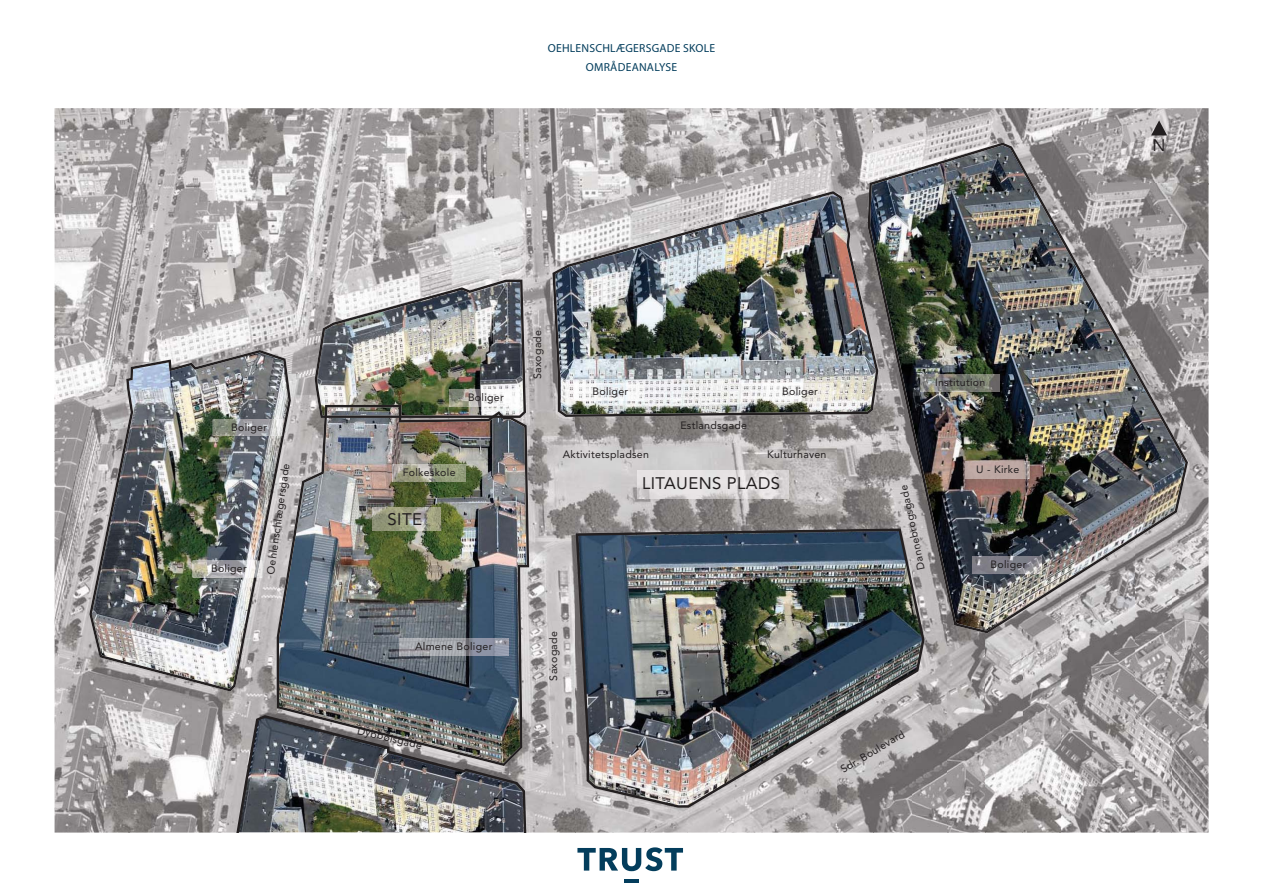
<style>
.page{position:relative;width:1263px;height:893px;background:#fff}
.page>*{position:absolute;margin:0;border:0;box-sizing:border-box;transform-origin:0 0}
.t1{font:16.65px "Avenir LT Std";letter-spacing:.025em;color:#231f20}
.t2{font:11.7px/19px "Myriad Pro";letter-spacing:.02em;color:#033d5c;text-align:center}
.t3{font:10.65px "Avenir LT Std";letter-spacing:.025em;color:#231f20}
</style>
<div class="page">
<img style="left:55px;top:108px;width:260px;height:229px">
<img style="left:315px;top:108px;width:298px;height:37px">
<img style="left:613px;top:108px;width:260px;height:37px">
<img style="left:873px;top:108px;width:336px;height:76px">
<img style="left:1188px;top:184px;width:21px;height:76px">
<img style="left:1188px;top:260px;width:21px;height:77px">
<img style="left:55px;top:337px;width:37px;height:114px">
<img style="left:1188px;top:337px;width:21px;height:38px">
<img style="left:1188px;top:375px;width:21px;height:76px">
<img style="left:55px;top:451px;width:37px;height:381px">
<img style="left:1185px;top:451px;width:24px;height:381px">
<img style="left:92px;top:145px;width:1093px;height:687px">
<img style="left:277px;top:405px;width:252px;height:361px">
<img style="left:211px;top:714px;width:317px;height:118px">
<img style="left:89px;top:350px;width:202px;height:341px">
<img style="left:574px;top:527px;width:352px;height:282px">
<img style="left:552px;top:191px;width:316px;height:226px">
<img style="left:868px;top:143px;width:320px;height:490px">
<img style="left:315px;top:280px;width:211px;height:138px">
<img style="left:373px;top:507px;width:67px;height:24px">
<img style="left:966px;top:461px;width:64px;height:17px">
<img style="left:393px;top:464px;width:73px;height:17px">
<img style="left:399px;top:639px;width:109px;height:17px">
<img style="left:972px;top:556px;width:70px;height:17px">
<img style="left:450px;top:390px;width:69px;height:17px">
<img style="left:574px;top:384px;width:70px;height:17px">
<img style="left:764px;top:384px;width:69px;height:17px">
<img style="left:213px;top:419px;width:69px;height:17px">
<img style="left:921px;top:374px;width:79px;height:17px">
<img style="left:637px;top:471px;width:152px;height:27px">
<img style="left:193px;top:560px;width:69px;height:17px">
<svg style="left:254px;top:560px;width:6px;height:17px"></svg>
<svg style="left:1151px;top:120px;width:16px;height:15px"></svg>
<svg style="left:577px;top:847px;width:106px;height:24px"></svg>
<hr style="left:625px;top:879px;width:14px;height:3px;background:#033d5c">
<p class="t2" style="left:548px;top:39px;width:169px">OEHLENSCHLÆGERSGADE SKOLE<br>OMRÅDEANALYSE</p>
<h1 class="t1" style="left:1153px;top:138px;width:14px">N</h1>
<p class="t3" style="left:468px;top:393px;width:37px">Boliger</p>
<p class="t3" style="left:533px;top:379px;width:51px;rotate:-90deg">Saxogade</p>
<p class="t3" style="left:593px;top:387px;width:37px">Boliger</p>
<p class="t3" style="left:782px;top:387px;width:37px">Boliger</p>
<p class="t3" style="left:935px;top:378px;width:52px">Institution</p>
<p class="t3" style="left:231px;top:422px;width:37px">Boliger</p>
<p class="t3" style="left:680px;top:421px;width:68px">Estlandsgade</p>
<p class="t3" style="left:563px;top:450px;width:88px">Aktivitetspladsen</p>
<p class="t3" style="left:767px;top:450px;width:61px">Kulturhaven</p>
<p class="t3" style="left:211px;top:564px;width:37px">Boliger</p>
<p class="t3" style="left:266px;top:573px;width:113px;rotate:-82deg">Oehlenschlægersgade</p>
<p class="t3" style="left:403px;top:468px;width:54px">Folkeskole</p>
<h1 class="t1" style="left:388px;top:513px;width:36px">SITE</h1>
<h1 class="t1" style="left:642px;top:477px;width:140px">LITAUENS PLADS</h1>
<p class="t3" style="left:917px;top:570px;width:88px;rotate:-102deg">Dannebrogsgade</p>
<p class="t3" style="left:976px;top:464px;width:45px">U - Kirke</p>
<p class="t3" style="left:991px;top:560px;width:37px">Boliger</p>
<p class="t3" style="left:415px;top:642px;width:79px">Almene Boliger</p>
<p class="t3" style="left:549px;top:680px;width:51px;rotate:-90deg">Saxogade</p>
<p class="t3" style="left:359px;top:726px;width:68px;rotate:14deg">Dybbølsgade</p>
<p class="t3" style="left:839px;top:766px;width:74px;rotate:-31deg">Sdr. Boulevard</p>
</div>
